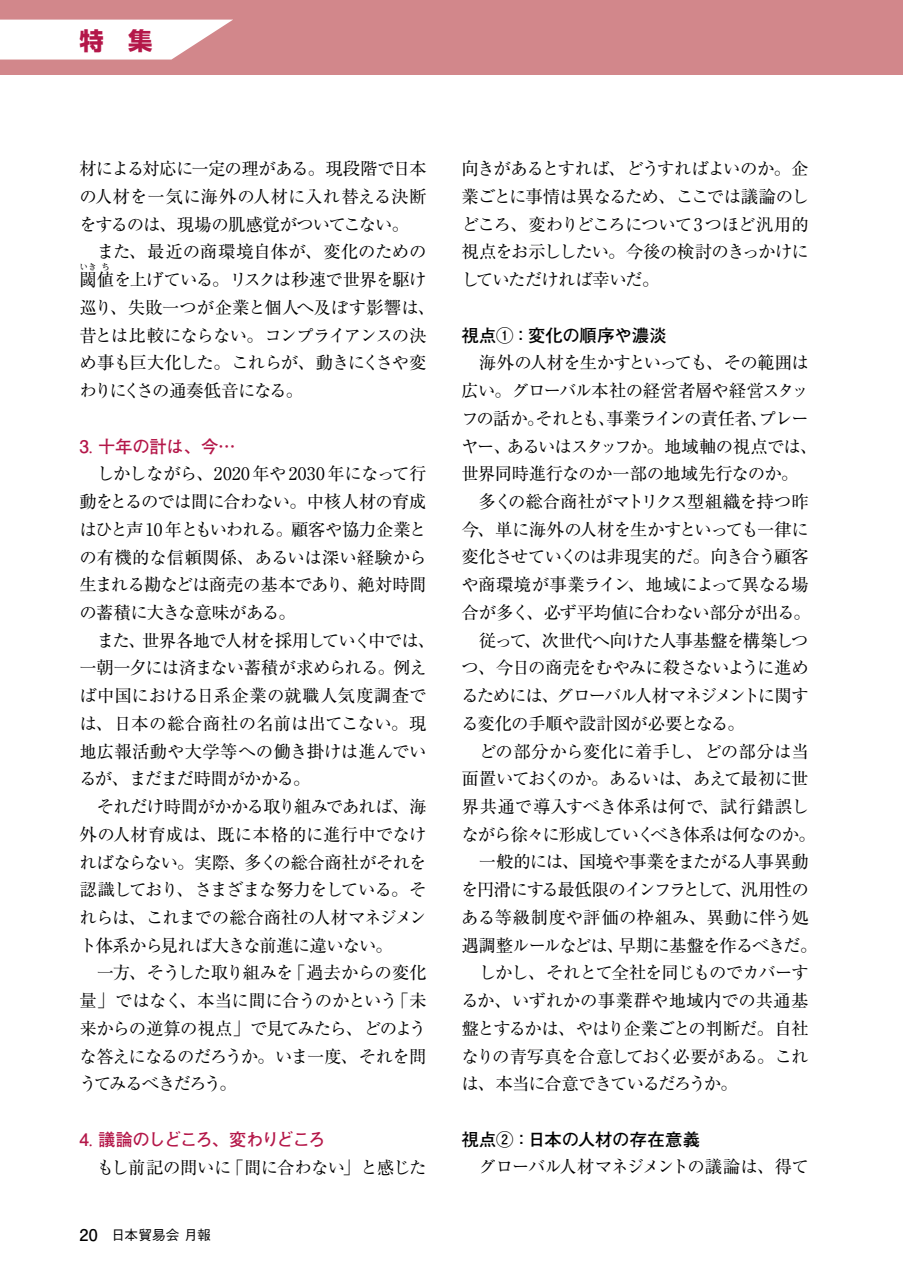
<style>
.page{position:relative;width:903px;height:1275px;background:#fff}
.page>*{position:absolute;margin:0;border:0;box-sizing:border-box;transform-origin:0 0}
.t1{font:700 24.32px "Shin Go Pro";color:#b41749}
.t2{font:17.32px/27.7px "Ryumin Pro";letter-spacing:-.04em;color:#000;text-align:justify}
.t3{font:17.32px/27.7px "Ryumin Pro";letter-spacing:-.015em;color:#000}
.t4{font:17.32px/27.7px "Ryumin Pro";letter-spacing:-.02em;color:#000;text-align:right}
.t5{font:17.32px "Ryumin Pro";letter-spacing:-.065em;color:#000}
.t6{font:17.32px "Ryumin Pro";color:#000}
.t7{font:700 17.32px "Futo Go B101 Pro";letter-spacing:-.075em;color:#b41749}
.t8{font:700 17.32px "Futo Go B101 Pro";letter-spacing:-.005em;color:#000}
.t9{font:17.32px "Ryumin Pro";letter-spacing:-.095em;color:#000}
.t10{font:17.32px "Ryumin Pro";letter-spacing:-.06em;color:#000}
.t11{font:17.32px "Ryumin Pro";letter-spacing:-.075em;color:#000}
.t12{font:17.32px "Ryumin Pro";letter-spacing:.01em;color:#000}
.t13{font:17.32px "Ryumin Pro";letter-spacing:-.005em;color:#000}
.t14{font:17.32px "Ryumin Pro";letter-spacing:-.08em;color:#000}
.t15{font:500 13.65px "Gothic BBB Pro";color:#000}
.t16{font:8.75px "Ryumin Pro";color:#000}
.s1{font-family:"Ryumin Pro";font-weight:400}
.s2{font-family:"Futo Go B101 Pro";font-weight:700;font-size:16.1px}
</style>
<div class="page">
<div style="left:0;top:0;width:903px;height:74px;background:#d2878b"></div>
<svg style="left:0;top:20px;width:233px;height:40px;background:#f8edee"></svg>
<h1 class="t1" style="left:79px;top:21px;width:74px">特　集</h1>
<p class="t2" style="left:79px;top:154px;width:349px">材による対応に一定の理がある。現段階で日本の人材を一気に海外の人材に入れ替える決断をするのは、現場の肌感覚がついてこない。</p>
<p class="t4" style="left:79px;top:237px;width:349px">また、最近の商環境自体が、変化のための閾値を上げている。リスクは秒速で世界を駆け</p>
<p class="t16" style="left:79px;top:260px;width:19px">いき</p>
<p class="t16" style="left:101px;top:260px;width:10px">ち</p>
<p class="t2" style="left:79px;top:292px;width:357px;text-align:left">巡り、失敗一つが企業と個人へ及ぼす影響は、昔とは比較にならない。コンプライアンスの決め事も巨大化した。これらが、動きにくさや変わりにくさの通奏低音になる。</p>
<p class="t7" style="left:79px;top:432px;width:158px">3<span class="s1">.</span> 十年の計は、今…</p>
<p class="t2" style="left:79px;top:459px;width:349px;text-indent:17px">しかしながら、2020 年や2030 年になって行動をとるのでは間に合わない。中核人材の育成はひと声 10 年ともいわれる。顧客や協力企業との有機的な信頼関係、あるいは深い経験から生まれる勘などは商売の基本であり、絶対時間の蓄積に大きな意味がある。</p>
<p class="t3" style="left:79px;top:625px;width:357px;text-indent:17px">また、世界各地で人材を採用していく中では、一朝一夕には済まない蓄積が求められる。例えば中国における日系企業の就職人気度調査では、日本の総合商社の名前は出てこない。現地広報活動や大学等への働き掛けは進んでいるが、まだまだ時間がかかる。</p>
<p class="t2" style="left:79px;top:792px;width:349px;text-indent:17px">それだけ時間がかかる取り組みであれば、海外の人材育成は、既に本格的に進行中でなければならない。実際、多くの総合商社がそれを認識しており、さまざまな努力をしている。それらは、これまでの総合商社の人材マネジメント体系から見れば大きな前進に違いない。</p>
<p class="t2" style="left:79px;top:958px;width:349px;text-indent:17px">一方、そうした取り組みを「過去からの変化量」ではなく、本当に間に合うのかという「未来からの逆算の視点」で見てみたら、どのような答えになるのだろうか。いま一度、それを問うてみるべきだろう。</p>
<p class="t7" style="left:79px;top:1125px;width:247px">4<span class="s1">.</span> 議論のしどころ、変わりどころ</p>
<p class="t2" style="left:97px;top:1152px;width:331px">もし前記の問いに「間に合わない」と感じた</p>
<p class="t15" style="left:79px;top:1224px;width:133px"><span class="s2">20</span>　日本貿易会 月報</p>
<p class="t2" style="left:461px;top:154px;width:349px">向きがあるとすれば、どうすればよいのか。企業ごとに事情は異なるため、ここでは議論のしどころ、変わりどころについて3つほど汎用的視点をお示ししたい。今後の検討のきっかけにしていただければ幸いだ。</p>
<p class="t8" style="left:461px;top:321px;width:207px">視点①：変化の順序や濃淡</p>
<p class="t2" style="left:461px;top:348px;width:358px;text-align:left;text-indent:17px">海外の人材を生かすといっても、その範囲は広い。グローバル本社の経営者層や経営スタッフの話か。それとも、事業ラインの責任者、プレーヤー、あるいはスタッフか。地域軸の視点では、世界同時進行なのか一部の地域先行なのか。</p>
<p class="t3" style="left:479px;top:486px;width:331px">多くの総合商社がマトリクス型組織を持つ昨</p>
<p class="t2" style="left:461px;top:514px;width:349px">今、単に海外の人材を生かすといっても一律に</p>
<p class="t2" style="left:461px;top:542px;width:349px">変化させていくのは非現実的だ。向き合う顧客</p>
<p class="t2" style="left:461px;top:570px;width:349px">や商環境が事業ライン、地域によって異なる場</p>
<p class="t2" style="left:461px;top:597px;width:351px">合が多く、必ず平均値に合わない部分が出る。</p>
<p class="t2" style="left:479px;top:625px;width:331px">従って、次世代へ向けた人事基盤を構築しつ</p>
<p class="t2" style="left:461px;top:653px;width:349px">つ、今日の商売をむやみに殺さないように進め</p>
<p class="t9" style="left:461px;top:682px;width:349px">るためには、グローバル人材マネジメントに関す</p>
<p class="t2" style="left:461px;top:708px;width:285px">る変化の手順や設計図が必要となる。</p>
<p class="t6" style="left:479px;top:737px;width:331px">どの部分から変化に着手し、どの部分は当</p>
<p class="t2" style="left:461px;top:764px;width:349px">面置いておくのか。あるいは、あえて最初に世</p>
<p class="t12" style="left:461px;top:793px;width:349px">界共通で導入すべき体系は何で、試行錯誤し</p>
<p class="t10" style="left:461px;top:821px;width:356px">ながら徐々に形成していくべき体系は何なのか。</p>
<p class="t2" style="left:479px;top:847px;width:331px">一般的には、国境や事業をまたがる人事異動</p>
<p class="t11" style="left:461px;top:876px;width:349px">を円滑にする最低限のインフラとして、汎用性の</p>
<p class="t13" style="left:461px;top:904px;width:349px">ある等級制度や評価の枠組み、異動に伴う処</p>
<p class="t2" style="left:461px;top:930px;width:358px">遇調整ルールなどは、早期に基盤を作るべきだ。</p>
<p class="t5" style="left:479px;top:959px;width:331px">しかし、それとて全社を同じものでカバーす</p>
<p class="t6" style="left:461px;top:987px;width:349px">るか、いずれかの事業群や地域内での共通基</p>
<p class="t2" style="left:461px;top:1013px;width:349px">盤とするかは、やはり企業ごとの判断だ。自社</p>
<p class="t2" style="left:461px;top:1041px;width:349px">なりの青写真を合意しておく必要がある。これ</p>
<p class="t14" style="left:461px;top:1070px;width:278px">は、本当に合意できているだろうか。</p>
<p class="t8" style="left:461px;top:1125px;width:240px">視点②：日本の人材の存在意義</p>
<p class="t5" style="left:479px;top:1153px;width:331px">グローバル人材マネジメントの議論は、得て</p>
</div>
